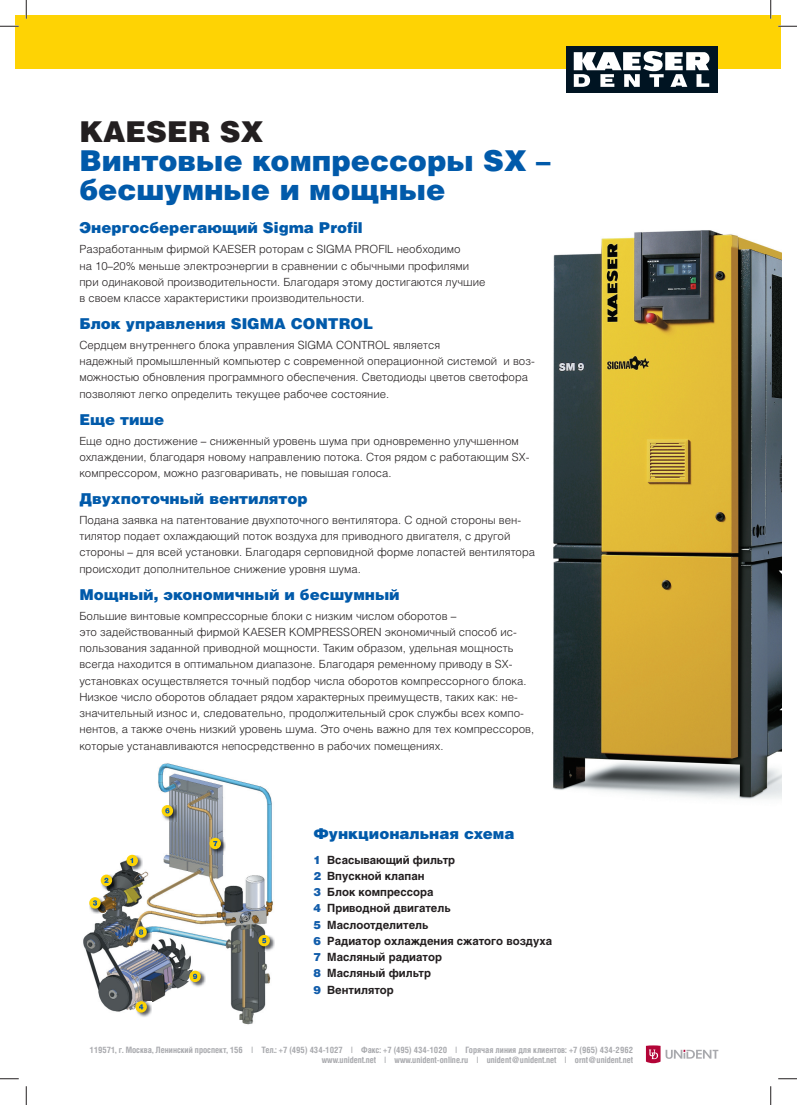
<style>
.page{position:relative;width:797px;height:1105px;background:#fff}
.page>*{position:absolute;margin:0;border:0;box-sizing:border-box;transform-origin:0 0}
.t1{font:900 28.75px/28.8px "Helios Std";color:#015aaa}
.t2{font:900 28.75px "Helios Std";color:#231f20}
.t3{font:900 15px "Helios Std";color:#015aaa}
.t4{font:300 11.25px/16.2px "Helios Std";color:#231f20}
.t5{font:700 11.25px/16.2px "Helios Std";color:#231f20}
.t6{font:700 condensed 8.75px/10.9px "Helios Std";color:#a8a9ad;text-align:right}
.s1{font-weight:900;color:#125dab}
</style>
<div class="page">
<div style="left:16px;top:16px;width:765px;height:53px;background:#fed304"></div>
<svg style="left:646px;top:1045px;width:72px;height:18px"></svg>
<div style="left:565px;top:46px;width:152px;height:46px;background:#001422"></div>
<svg style="left:573px;top:51px;width:136px;height:36px"></svg>
<img style="left:553px;top:230px;width:228px;height:569px">
<img style="left:83px;top:763px;width:190px;height:262px">
<img style="left:126px;top:855px;width:17px;height:16px">
<div style="left:126px;top:855px;width:12px;height:11px;background:#fcd306;border-radius:50%"></div>
<svg style="left:130px;top:858px;width:3px;height:5px"></svg>
<img style="left:101px;top:875px;width:16px;height:16px">
<div style="left:101px;top:875px;width:11px;height:11px;background:#fcd306;border-radius:50%"></div>
<svg style="left:104px;top:878px;width:4px;height:5px"></svg>
<img style="left:89px;top:897px;width:16px;height:17px">
<svg style="left:89px;top:897px;width:12px;height:12px"></svg>
<svg style="left:93px;top:900px;width:4px;height:5px"></svg>
<img style="left:135px;top:1001px;width:17px;height:16px">
<div style="left:135px;top:1001px;width:12px;height:11px;background:#fcd306;border-radius:50%"></div>
<svg style="left:139px;top:1004px;width:4px;height:5px"></svg>
<img style="left:258px;top:935px;width:17px;height:16px">
<div style="left:258px;top:935px;width:12px;height:11px;background:#fcd306;border-radius:50%"></div>
<svg style="left:262px;top:938px;width:4px;height:5px"></svg>
<img style="left:162px;top:805px;width:16px;height:16px">
<div style="left:162px;top:805px;width:11px;height:11px;background:#fcd306;border-radius:50%"></div>
<svg style="left:165px;top:808px;width:4px;height:5px"></svg>
<img style="left:209px;top:838px;width:17px;height:16px">
<div style="left:209px;top:838px;width:12px;height:11px;background:#fcd306;border-radius:50%"></div>
<svg style="left:213px;top:841px;width:4px;height:5px"></svg>
<img style="left:135px;top:926px;width:17px;height:17px">
<div style="left:135px;top:926px;width:12px;height:12px;background:#fcd306;border-radius:50%"></div>
<svg style="left:139px;top:929px;width:4px;height:6px"></svg>
<img style="left:189px;top:971px;width:16px;height:16px">
<svg style="left:189px;top:971px;width:12px;height:11px"></svg>
<svg style="left:193px;top:974px;width:4px;height:5px"></svg>
<svg style="left:0;top:25px;width:19px;height:2px"></svg>
<svg style="left:778px;top:25px;width:19px;height:2px"></svg>
<svg style="left:0;top:1078px;width:19px;height:1px"></svg>
<svg style="left:778px;top:1078px;width:19px;height:1px"></svg>
<svg style="left:25px;top:0;width:2px;height:19px"></svg>
<svg style="left:25px;top:1086px;width:2px;height:19px"></svg>
<svg style="left:770px;top:0;width:1px;height:19px"></svg>
<svg style="left:770px;top:1086px;width:1px;height:19px"></svg>
<h1 class="t2" style="left:79px;top:122px;width:185px">KAESER SX</h1>
<h1 class="t1" style="left:79px;top:149px;width:472px">Винтовые компрессоры SX – бесшумные и мощные</h1>
<h2 class="t3" style="left:79px;top:223px;width:284px">Энергосберегающий Sigma Profil</h2>
<p class="t4" style="left:79px;top:242px;width:407px">Разработанным фирмой KAESER роторам с SIGMA PROFIL необходимо<br>на 10–20% меньше электроэнергии в сравнении с обычными профилями при одинаковой производительности. Благодаря этому достигаются лучшие в своем классе характеристики производительности.</p>
<h2 class="t3" style="left:79px;top:318px;width:295px">Блок управления SIGMA CONTROL</h2>
<p class="t4" style="left:79px;top:338px;width:457px">Сердцем внутреннего блока управления SIGMA CONTROL является<br>надежный промышленный компьютер с современной операционной системой и воз&shy;можностью обновления программного обеспечения. Светодиоды цветов светофора позволяют легко определить текущее рабочее состояние.</p>
<h2 class="t3" style="left:79px;top:414px;width:86px">Еще тише</h2>
<p class="t4" style="left:79px;top:434px;width:451px">Еще одно достижение – сниженный уровень шума при одновременно улучшенном охлаждении, благодаря новому направлению потока. Стоя рядом с работающим SХ&shy;компрессором, можно разговаривать, не повышая голоса.</p>
<h2 class="t3" style="left:79px;top:493px;width:230px">Двухпоточный вентилятор</h2>
<p class="t4" style="left:79px;top:513px;width:457px">Подана заявка на патентование двухпоточного вентилятора. С одной стороны вен&shy;тилятор подает охлаждающий поток воздуха для приводного двигателя, с другой стороны – для всей установки. Благодаря серповидной форме лопастей вентилятора происходит дополнительное снижение уровня шума.</p>
<h2 class="t3" style="left:79px;top:589px;width:322px">Мощный, экономичный и бесшумный</h2>
<p class="t4" style="left:79px;top:609px;width:456px">Большие винтовые компрессорные блоки с низким числом оборотов –<br>это задействованный фирмой KAESER KOMPRESSOREN экономичный способ ис&shy;пользования заданной приводной мощности. Таким образом, удельная мощность всегда находится в оптимальном диапазоне. Благодаря ременному приводу в SX&shy;установках осуществляется точный подбор числа оборотов компрессорного блока.<br>Низкое число оборотов обладает рядом характерных преимуществ, таких как: не&shy;значительный износ и, следовательно, продолжительный срок службы всех компо&shy;нентов, а также очень низкий уровень шума. Это очень важно для тех компрессоров, которые устанавливаются непосредственно в рабочих помещениях.</p>
<h2 class="t3" style="left:313px;top:829px;width:202px">Функциональная схема</h2>
<p class="t5" style="left:313px;top:852px;width:240px"><span class="s1">1</span> Всасывающий фильтр<br><span class="s1">2</span> Впускной клапан<br><span class="s1">3</span> Блок компрессора<br><span class="s1">4</span> Приводной двигатель<br><span class="s1">5</span> Маслоотделитель<br><span class="s1">6</span> Радиатор охлаждения сжатого воздуха<br><span class="s1">7</span> Масляный радиатор<br><span class="s1">8</span> Масляный фильтр<br><span class="s1">9</span> Вентилятор</p>
<p class="t6" style="left:90px;top:1045px;width:544px">119571, г. Москва, Ленинский проспект, 156 | Тел.: +7 (495) 434-1027 | Факс: +7 (495) 434-1020 | Горячая линия для клиентов: +7 (965) 434-2962 www.unident.net | www.unident-online.ru | unident@unident.net | ornt@unident.net</p>
</div>
